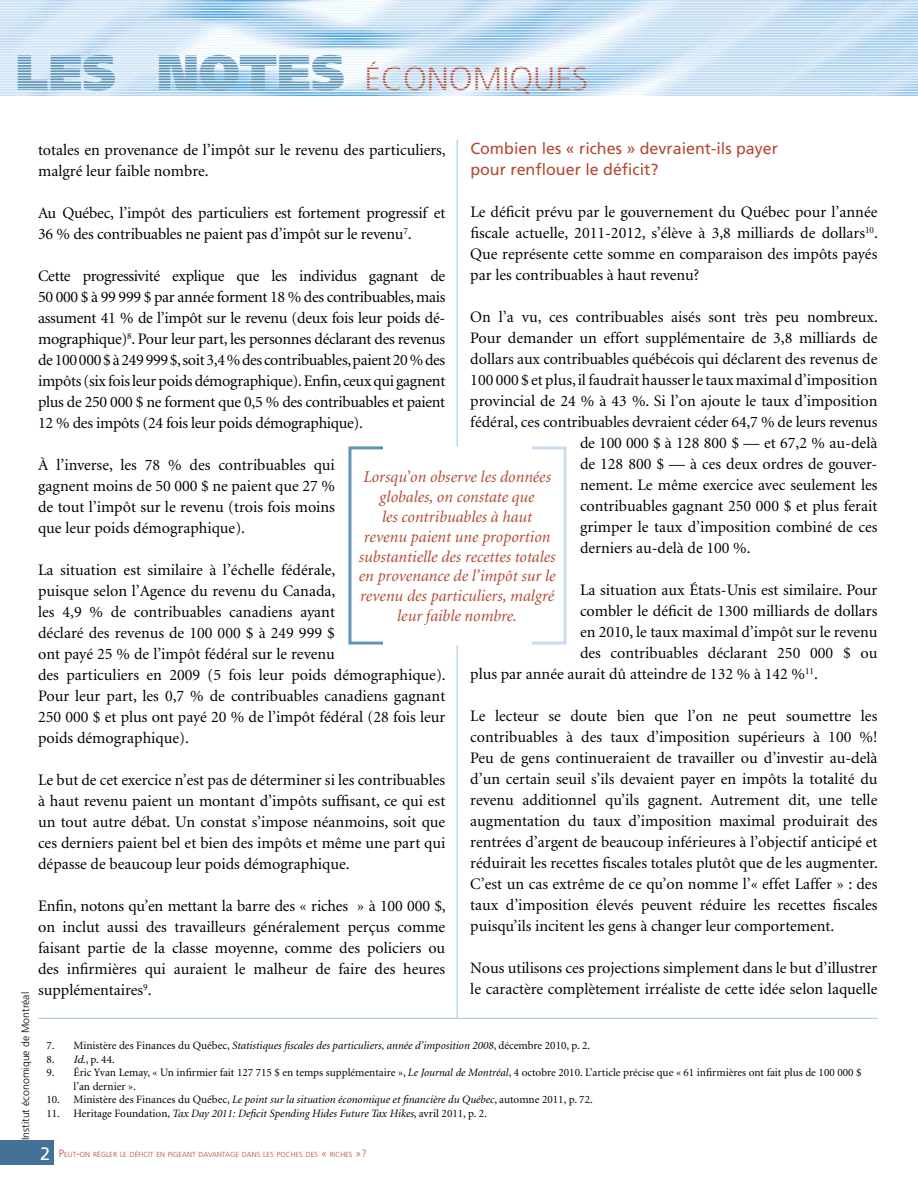
<style>
.page{position:relative;width:918px;height:1188px;background:#fff}
.page>*{position:absolute;margin:0;border:0;box-sizing:border-box;transform-origin:0 0}
.t1{font:300 33px "Frutiger";color:#b44a34}
.t2{font:18px "Frutiger";color:#fff}
.t3{font:italic 16.5px/19.8px "Minion";color:#b44a34;text-align:center}
.t4{font:16.05px/21px "Minion";color:#000;text-align:justify}
.t5{font:16.05px/21px "Frutiger";color:#b44a34}
.t6{font:italic 11.25px "Minion";color:#000}
.t7{font:11.25px/13.5px "Minion";color:#000}
.t8{font:300 10.5px "Frutiger";color:#000}
.t9{font:300 7.35px "Frutiger";color:#b44a34}
.s1{font-weight:900;font-size:49.5px;color:#5f95b8}
.s2{font-style:normal}
.s3{font-style:italic}
.s4{font-size:10.5px}
</style>
<div class="page">
<div style="left:0;top:1141px;width:53px;height:24px;background:#447195"></div>
<img style="left:0;top:0;width:918px;height:94px">
<hr style="left:0;top:5px;width:918px;height:1px;background:#e7f6fd">
<hr style="left:0;top:2px;width:918px;height:1px;background:#e7f6fd">
<hr style="left:0;top:8px;width:918px;height:1px;background:#e7f6fd">
<hr style="left:0;top:10px;width:918px;height:1px;background:#e7f6fd">
<hr style="left:0;top:13px;width:918px;height:1px;background:#e7f6fd">
<hr style="left:0;top:16px;width:918px;height:1px;background:#e7f6fd">
<hr style="left:0;top:18px;width:918px;height:1px;background:#e7f6fd">
<hr style="left:0;top:21px;width:918px;height:1px;background:#e7f6fd">
<hr style="left:0;top:24px;width:918px;height:1px;background:#e7f6fd">
<hr style="left:0;top:26px;width:918px;height:1px;background:#e7f6fd">
<hr style="left:0;top:29px;width:918px;height:1px;background:#e7f6fd">
<hr style="left:0;top:32px;width:918px;height:1px;background:#e7f6fd">
<hr style="left:0;top:35px;width:918px;height:1px;background:#e7f6fd">
<hr style="left:0;top:37px;width:918px;height:1px;background:#e7f6fd">
<hr style="left:0;top:40px;width:918px;height:1px;background:#e7f6fd">
<hr style="left:0;top:43px;width:918px;height:1px;background:#e7f6fd">
<hr style="left:0;top:45px;width:918px;height:1px;background:#e7f6fd">
<hr style="left:0;top:48px;width:918px;height:1px;background:#e7f6fd">
<hr style="left:0;top:51px;width:918px;height:1px;background:#e7f6fd">
<hr style="left:0;top:53px;width:918px;height:1px;background:#e7f6fd">
<hr style="left:0;top:56px;width:918px;height:1px;background:#e7f6fd">
<hr style="left:0;top:59px;width:918px;height:1px;background:#e7f6fd">
<hr style="left:0;top:62px;width:918px;height:1px;background:#e7f6fd">
<hr style="left:0;top:64px;width:918px;height:1px;background:#e7f6fd">
<hr style="left:0;top:67px;width:918px;height:1px;background:#e7f6fd">
<hr style="left:0;top:70px;width:918px;height:1px;background:#e7f6fd">
<hr style="left:0;top:72px;width:918px;height:1px;background:#e7f6fd">
<hr style="left:0;top:75px;width:918px;height:1px;background:#e7f6fd">
<hr style="left:0;top:78px;width:918px;height:1px;background:#e7f6fd">
<hr style="left:0;top:80px;width:918px;height:1px;background:#e7f6fd">
<hr style="left:0;top:83px;width:918px;height:1px;background:#e7f6fd">
<hr style="left:0;top:86px;width:918px;height:1px;background:#e7f6fd">
<hr style="left:0;top:89px;width:918px;height:1px;background:#e7f6fd">
<hr style="left:0;top:91px;width:918px;height:1px;background:#e7f6fd">
<hr style="left:0;top:94px;width:918px;height:1px;background:#e7f6fd">
<hr style="left:457px;top:140px;width:1px;height:878px;background:#98c2e8">
<hr style="left:38px;top:1018px;width:839px;height:1px;background:#98c2e8">
<div style="left:357px;top:446px;width:200px;height:199px;background:#fff"></div>
<div style="left:348px;top:446px;width:36px;height:199px;border:3px solid #5f95b8"></div>
<div style="left:531px;top:446px;width:36px;height:199px;border:3px solid #c9ddf2"></div>
<h1 class="t1" style="left:16px;top:59px;width:574px"><span class="s1">LES NOTES</span> ÉCONOMIQUES</h1>
<p class="t5" style="left:470px;top:138px;width:309px">Combien les « riches » devraient-ils payer pour renflouer le déficit?</p>
<p class="t4" style="left:470px;top:202px;width:409px">Le déficit prévu par le gouvernement du Québec pour l’année fiscale actuelle, 2011-2012, s’élève à 3,8 milliards de dollars<sup>10</sup>.<br>Que représente cette somme en comparaison des impôts payés par les contribuables à haut revenu?</p>
<p class="t4" style="left:470px;top:307px;width:409px">On l’a vu, ces contribuables aisés sont très peu nombreux.</p>
<p class="t4" style="left:470px;top:328px;width:409px">Pour demander un effort supplémentaire de 3,8 milliards de</p>
<p class="t4" style="left:470px;top:349px;width:409px">dollars aux contribuables québécois qui déclarent des revenus de</p>
<p class="t4" style="left:470px;top:370px;width:409px">100 000 $ et plus, il faudrait hausser le taux maximal d’imposition</p>
<p class="t4" style="left:470px;top:391px;width:409px">provincial de 24 % à 43 %. Si l’on ajoute le taux d’imposition</p>
<p class="t4" style="left:470px;top:412px;width:409px">fédéral, ces contribuables devraient céder 64,7 % de leurs revenus</p>
<p class="t4" style="left:580px;top:433px;width:299px">de 100 000 $ à 128 800 $ — et 67,2 % au-delà</p>
<p class="t4" style="left:580px;top:454px;width:299px">de 128 800 $ — à ces deux ordres de gouver-</p>
<p class="t4" style="left:580px;top:475px;width:299px">nement. Le même exercice avec seulement les</p>
<p class="t4" style="left:580px;top:496px;width:299px">contribuables gagnant 250 000 $ et plus ferait</p>
<p class="t4" style="left:580px;top:517px;width:299px">grimper le taux d’imposition combiné de ces</p>
<p class="t4" style="left:580px;top:538px;width:172px">derniers au-delà de 100 %.</p>
<p class="t4" style="left:580px;top:580px;width:299px">La situation aux États-Unis est similaire. Pour</p>
<p class="t4" style="left:580px;top:601px;width:299px">combler le déficit de 1300 milliards de dollars</p>
<p class="t4" style="left:580px;top:622px;width:299px">en 2010, le taux maximal d’impôt sur le revenu</p>
<p class="t4" style="left:580px;top:643px;width:299px">des contribuables déclarant 250 000 $ ou</p>
<p class="t4" style="left:470px;top:664px;width:349px">plus par année aurait dû atteindre de 132 % à 142 %<sup>11</sup>.</p>
<p class="t4" style="left:470px;top:706px;width:409px">Le lecteur se doute bien que l’on ne peut soumettre les contribuables à des taux d’imposition supérieurs à 100 %!<br>Peu de gens continueraient de travailler ou d’investir au-delà d’un certain seuil s’ils devaient payer en impôts la totalité du revenu additionnel qu’ils gagnent. Autrement dit, une telle augmentation du taux d’imposition maximal produirait des rentrées d’argent de beaucoup inférieures à l’objectif anticipé et réduirait les recettes fiscales totales plutôt que de les augmenter.<br>C’est un cas extrême de ce qu’on nomme l’« effet Laffer » : des taux d’imposition élevés peuvent réduire les recettes fiscales puisqu’ils incitent les gens à changer leur comportement.</p>
<p class="t4" style="left:470px;top:958px;width:409px">Nous utilisons ces projections simplement dans le but d’illustrer le caractère complètement irréaliste de cette idée selon laquelle</p>
<p class="t4" style="left:38px;top:140px;width:409px">totales en provenance de l’impôt sur le revenu des particuliers, malgré leur faible nombre.</p>
<p class="t4" style="left:38px;top:203px;width:409px">Au Québec, l’impôt des particuliers est fortement progressif et<br>36 % des contribuables ne paient pas d’impôt sur le revenu<sup>7</sup>.</p>
<p class="t4" style="left:38px;top:266px;width:409px">Cette progressivité explique que les individus gagnant de 50 000 $ à 99 999 $ par année forment 18 % des contribuables, mais assument 41 % de l’impôt sur le revenu (deux fois leur poids dé&shy;mographique)<sup>8</sup>. Pour leur part, les personnes déclarant des revenus de 100 000 $ à 249 999 $, soit 3,4 % des contribuables, paient 20 % des impôts (six fois leur poids démographique). Enfin, ceux qui gagnent plus de 250 000 $ ne forment que 0,5 % des contribuables et paient 12 % des impôts (24 fois leur poids démographique).</p>
<p class="t4" style="left:38px;top:455px;width:298px">À l’inverse, les 78 % des contribuables qui gagnent moins de 50 000 $ ne paient que 27 % de tout l’impôt sur le revenu (trois fois moins que leur poids démographique).</p>
<p class="t4" style="left:38px;top:560px;width:409px;text-align:left">La situation est similaire à l’échelle fédérale,<br>puisque selon l’Agence du revenu du Canada,<br>les 4,9 % de contribuables canadiens ayant<br>déclaré des revenus de 100 000 $ à 249 999 $<br>ont payé 25 % de l’impôt fédéral sur le revenu<br>des particuliers en 2009 (5 fois leur poids démographique).<br>Pour leur part, les 0,7 % de contribuables canadiens gagnant 250 000 $ et plus ont payé 20 % de l’impôt fédéral (28 fois leur poids démographique).</p>
<p class="t4" style="left:38px;top:770px;width:409px">Le but de cet exercice n’est pas de déterminer si les contribuables à haut revenu paient un montant d’impôts suffisant, ce qui est un tout autre débat. Un constat s’impose néanmoins, soit que ces derniers paient bel et bien des impôts et même une part qui dépasse de beaucoup leur poids démographique.</p>
<p class="t4" style="left:38px;top:896px;width:409px">Enfin, notons qu’en mettant la barre des « riches » à 100 000 $, on inclut aussi des travailleurs généralement perçus comme faisant partie de la classe moyenne, comme des policiers ou des infirmières qui auraient le malheur de faire des heures supplémentaires<sup>9</sup>.</p>
<p class="t3" style="left:359px;top:468px;width:198px">Lorsqu’on observe les données globales, on constate que<br>les contribuables à haut revenu paient une proportion substantielle des recettes totales en provenance de l’impôt sur le revenu des particuliers, malgré leur faible nombre.</p>
<p class="t8" style="left:20px;top:1140px;width:149px;rotate:-90deg">Institut économique de Montréal</p>
<p class="t6" style="left:46px;top:1040px;width:545px"><span class="s2">7. Ministère des Finances du Québec,</span> Statistiques fiscales des particuliers, année d’imposition 2008<span class="s2">, décembre 2010, p. 2.</span></p>
<p class="t7" style="left:46px;top:1053px;width:70px">8. <span class="s3">Id.</span>, p. 44.</p>
<p class="t7" style="left:74px;top:1066px;width:790px;text-indent:-27px">9. Éric Yvan Lemay, « Un infirmier fait 127 715 $ en temps supplémentaire », <span class="s3">Le Journal de Montréal</span>, 4 octobre 2010. L’article précise que « 61 infirmières ont fait plus de 100 000 $ l’an dernier ».</p>
<p class="t6" style="left:47px;top:1094px;width:548px"><span class="s2">10. Ministère des Finances du Québec,</span> Le point sur la situation économique et financière du Québec<span class="s2">, automne 2011, p. 72.</span></p>
<p class="t6" style="left:47px;top:1107px;width:442px"><span class="s2">11. Heritage Foundation,</span> Tax Day 2011: Deficit Spending Hides Future Tax Hikes<span class="s2">, avril 2011, p. 2.</span></p>
<p class="t9" style="left:59px;top:1151px;width:309px"><span class="s4">P</span>EUT<span class="s4">-</span>ON RÉGLER LE DÉFICIT EN PIGEANT DAVANTAGE DANS LES POCHES DES <span class="s4">«</span> RICHES <span class="s4">»?</span></p>
<p class="t2" style="left:40px;top:1143px;width:12px">2</p>
</div>
